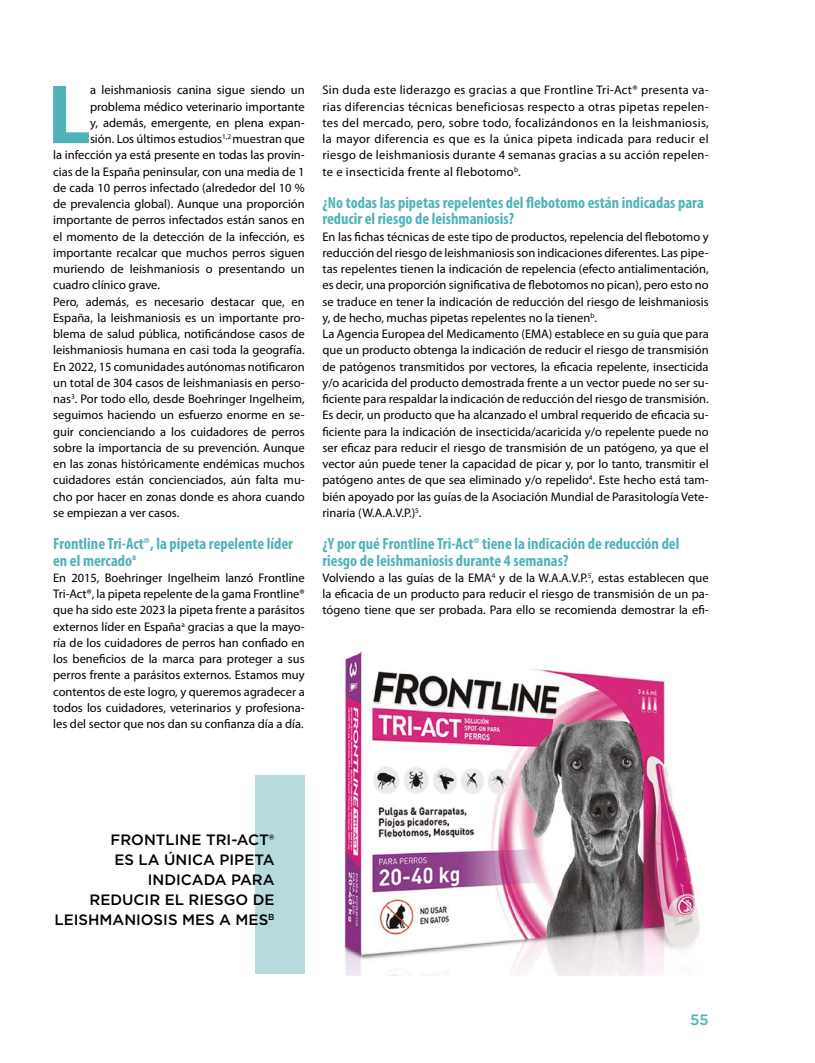
<style>
.page{position:relative;width:815px;height:1063px;background:#fff}
.page>*{position:absolute;margin:0;border:0;box-sizing:border-box;transform-origin:0 0}
.t1{font:700 84.88px "Myriad Pro";color:#51b3b9}
.t2{font:700 condensed 16.25px/16.2px "Myriad Pro";color:#51b3b9}
.t3{font:500 15px/20px "Gotham";color:#000;text-align:right}
.t4{font:500 15px "Gotham";color:#51b3b9}
.t5{font:12.5px/16.2px "Myriad Pro";color:#000;text-align:justify}
</style>
<div class="page">
<img style="left:344px;top:651px;width:356px;height:325px">
<div style="left:255px;top:775px;width:50px;height:199px;background:#b7dadd"></div>
<h1 class="t1" style="left:48px;top:59px;width:45px">L</h1>
<p class="t5" style="left:90px;top:82px;width:216px">a leishmaniosis canina sigue siendo un</p>
<p class="t5" style="left:90px;top:98px;width:216px">problema médico veterinario importante</p>
<p class="t5" style="left:90px;top:114px;width:216px">y, además, emergente, en plena expan-</p>
<p class="t5" style="left:90px;top:131px;width:216px">sión. Los últimos estudios<sup>1,2</sup> muestran que</p>
<p class="t5" style="left:53px;top:147px;width:253px">la infección ya está presente en todas las provin-</p>
<p class="t5" style="left:53px;top:163px;width:253px">cias de la España peninsular, con una media de 1</p>
<p class="t5" style="left:53px;top:179px;width:253px">de cada 10 perros infectado (alrededor del 10 %</p>
<p class="t5" style="left:53px;top:196px;width:253px">de prevalencia global). Aunque una proporción</p>
<p class="t5" style="left:53px;top:212px;width:253px">importante de perros infectados están sanos en</p>
<p class="t5" style="left:53px;top:228px;width:253px">el momento de la detección de la infección, es</p>
<p class="t5" style="left:53px;top:244px;width:253px">importante recalcar que muchos perros siguen</p>
<p class="t5" style="left:53px;top:261px;width:253px">muriendo de leishmaniosis o presentando un</p>
<p class="t5" style="left:53px;top:277px;width:108px">cuadro clínico grave.</p>
<p class="t5" style="left:53px;top:293px;width:253px">Pero, además, es necesario destacar que, en</p>
<p class="t5" style="left:53px;top:309px;width:253px">España, la leishmaniosis es un importante pro-</p>
<p class="t5" style="left:53px;top:326px;width:253px">blema de salud pública, notificándose casos de</p>
<p class="t5" style="left:53px;top:342px;width:253px">leishmaniosis humana en casi toda la geografía.</p>
<p class="t5" style="left:53px;top:358px;width:253px">En 2022, 15 comunidades autónomas notificaron</p>
<p class="t5" style="left:53px;top:374px;width:253px">un total de 304 casos de leishmaniasis en perso-</p>
<p class="t5" style="left:53px;top:391px;width:253px">nas<sup>3</sup>. Por todo ello, desde Boehringer Ingelheim,</p>
<p class="t5" style="left:53px;top:407px;width:253px">seguimos haciendo un esfuerzo enorme en se-</p>
<p class="t5" style="left:53px;top:423px;width:253px">guir concienciando a los cuidadores de perros</p>
<p class="t5" style="left:53px;top:439px;width:253px">sobre la importancia de su prevención. Aunque</p>
<p class="t5" style="left:53px;top:456px;width:253px">en las zonas históricamente endémicas muchos</p>
<p class="t5" style="left:53px;top:472px;width:253px">cuidadores están concienciados, aún falta mu-</p>
<p class="t5" style="left:53px;top:488px;width:253px">cho por hacer en zonas donde es ahora cuando</p>
<p class="t5" style="left:53px;top:504px;width:128px">se empiezan a ver casos.</p>
<h2 class="t2" style="left:53px;top:536px;width:241px">Frontline Tri-Act®, la pipeta repelente líder en el mercado<sup>a</sup></h2>
<p class="t5" style="left:53px;top:569px;width:253px">En 2015, Boehringer Ingelheim lanzó Frontline Tri-Act®, la pipeta repelente de la gama Frontline® que ha sido este 2023 la pipeta frente a parásitos externos líder en España<sup>a</sup> gracias a que la mayo&shy;ría de los cuidadores de perros han confiado en los beneficios de la marca para proteger a sus perros frente a parásitos externos. Estamos muy contentos de este logro, y queremos agradecer a todos los cuidadores, veterinarios y profesiona&shy;les del sector que nos dan su confianza día a día.</p>
<p class="t5" style="left:322px;top:82px;width:388px">Sin duda este liderazgo es gracias a que Frontline Tri-Act® presenta va&shy;rias diferencias técnicas beneficiosas respecto a otras pipetas repelen&shy;tes del mercado, pero, sobre todo, focalizándonos en la leishmaniosis, la mayor diferencia es que es la única pipeta indicada para reducir el riesgo de leishmaniosis durante 4 semanas gracias a su acción repelen&shy;te e insecticida frente al flebotomo<sup>b</sup>.</p>
<h2 class="t2" style="left:322px;top:194px;width:383px">¿No todas las pipetas repelentes del flebotomo están indicadas para reducir el riesgo de leishmaniosis?</h2>
<p class="t5" style="left:322px;top:228px;width:388px;text-align:left">En las fichas técnicas de este tipo de productos, repelencia del flebotomo y reducción del riesgo de leishmaniosis son indicaciones diferentes. Las pipe&shy;tas repelentes tienen la indicación de repelencia (efecto antialimentación, es decir, una proporción significativa de flebotomos no pican), pero esto no se traduce en tener la indicación de reducción del riesgo de leishmaniosis y, de hecho, muchas pipetas repelentes no la tienen<sup>b</sup>.<br>La Agencia Europea del Medicamento (EMA) establece en su guía que para que un producto obtenga la indicación de reducir el riesgo de transmisión de patógenos transmitidos por vectores, la eficacia repelente, insecticida y/o acaricida del producto demostrada frente a un vector puede no ser su&shy;ficiente para respaldar la indicación de reducción del riesgo de transmisión.<br>Es decir, un producto que ha alcanzado el umbral requerido de eficacia su&shy;ficiente para la indicación de insecticida/acaricida y/o repelente puede no ser eficaz para reducir el riesgo de transmisión de un patógeno, ya que el vector aún puede tener la capacidad de picar y, por lo tanto, transmitir el patógeno antes de que sea eliminado y/o repelido<sup>4</sup>. Este hecho está tam&shy;bién apoyado por las guías de la Asociación Mundial de Parasitología Vete&shy;rinaria (W.A.A.V.P.)<sup>5</sup>.</p>
<h2 class="t2" style="left:322px;top:536px;width:358px">¿Y por qué Frontline Tri-Act® tiene la indicación de reducción del riesgo de leishmaniosis durante 4 semanas?</h2>
<p class="t5" style="left:322px;top:569px;width:388px">Volviendo a las guías de la EMA<sup>4</sup> y de la W.A.A.V.P.<sup>5</sup>, estas establecen que la eficacia de un producto para reducir el riesgo de transmisión de un pa&shy;tógeno tiene que ser probada. Para ello se recomienda demostrar la efi-</p>
<p class="t3" style="left:54px;top:830px;width:222px">FRONTLINE TRI-ACT®<br>ES LA ÚNICA PIPETA<br>INDICADA PARA<br>REDUCIR EL RIESGO DE<br>LEISHMANIOSIS MES A MES<sup>B</sup></p>
<p class="t4" style="left:690px;top:1010px;width:20px">55</p>
</div>
